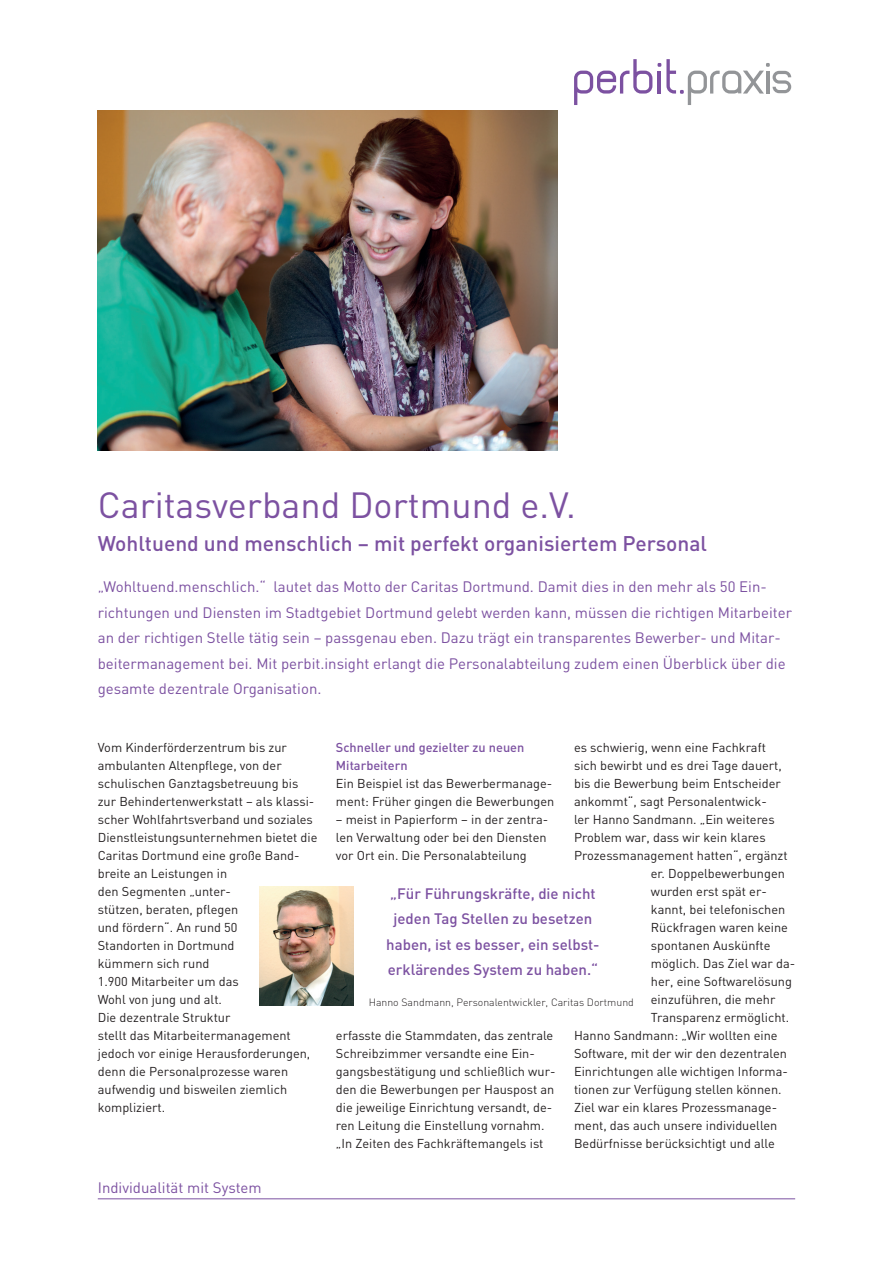
<style>
.page{position:relative;width:893px;height:1263px;background:#fff}
.page>*{position:absolute;margin:0;border:0;box-sizing:border-box;transform-origin:0 0}
.t1{font:36px "DIN";color:#7c51a1}
.t2{font:500 21px "DIN";color:#7c51a1}
.t3{font:15px/25.5px "DIN";color:#7c51a1}
.Fliesstext{font:500 15px/25.5px "DIN";color:#7c51a1;text-align:center}
.Fliesstext-2{font:12.75px/18px "DIN";color:#231f20}
.Fliesstext-3{font:500 12.75px/18px "DIN";color:#7c51a1}
.t4{font:300 10.5px "DIN";color:#231f20}
</style>
<div class="page">
<svg style="left:574px;top:59px;width:78px;height:46px"></svg>
<svg style="left:658px;top:59px;width:133px;height:46px"></svg>
<img style="left:98px;top:111px;width:459px;height:340px">
<hr style="left:98px;top:1198px;width:697px;height:1px;background:#7c51a1">
<img style="left:259px;top:886px;width:95px;height:119px">
<p class="t1" style="left:98px;top:483px;width:479px">Caritasverband Dortmund e.V.</p>
<p class="t2" style="left:98px;top:530px;width:611px">Wohltuend und menschlich – mit perfekt organisiertem Personal</p>
<p class="t3" style="left:98px;top:574px;width:696px">„Wohltuend.menschlich.“ lautet das Motto der Caritas Dortmund. Damit dies in den mehr als 50 Ein&shy;richtungen und Diensten im Stadtgebiet Dortmund gelebt werden kann, müssen die richtigen Mitarbeiter an der richtigen Stelle tätig sein – passgenau eben. Dazu trägt ein transparentes Bewerber- und Mitar&shy;beitermanagement bei. Mit perbit.insight erlangt die Personalabteilung zudem einen Überblick über die gesamte dezentrale Organisation.</p>
<p class="Fliesstext-2" style="left:98px;top:738px;width:221px">Vom Kinderförderzentrum bis zur ambulanten Altenpflege, von der schulischen Ganztagsbetreuung bis zur Behindertenwerkstatt – als klassi&shy;scher Wohlfahrtsverband und soziales<br>Dienstleistungsunternehmen bietet die<br>Caritas Dortmund eine große Band&shy;breite an Leistungen in<br>den Segmenten „unter-<br>stützen, beraten, pflegen<br>und fördern“. An rund 50<br>Standorten in Dortmund<br>kümmern sich rund<br>1.900 Mitarbeiter um das<br>Wohl von jung und alt.<br>Die dezentrale Struktur<br>stellt das Mitarbeitermanagement jedoch vor einige Herausforderungen, denn die Personalprozesse waren aufwendig und bisweilen ziemlich kompliziert.</p>
<p class="Fliesstext-3" style="left:336px;top:738px;width:190px">Schneller und gezielter zu neuen<br>Mitarbeitern</p>
<p class="Fliesstext-2" style="left:574px;top:738px;width:193px">es schwierig, wenn eine Fachkraft</p>
<p class="Fliesstext-2" style="left:574px;top:756px;width:209px">sich bewirbt und es drei Tage dauert,</p>
<p class="Fliesstext-2" style="left:574px;top:774px;width:208px">bis die Bewerbung beim Entscheider</p>
<p class="Fliesstext-2" style="left:574px;top:792px;width:194px">ankommt“, sagt Personalentwick-</p>
<p class="Fliesstext-2" style="left:574px;top:810px;width:202px">ler Hanno Sandmann. „Ein weiteres</p>
<p class="Fliesstext-2" style="left:574px;top:828px;width:193px">Problem war, dass wir kein klares</p>
<p class="Fliesstext-2" style="left:574px;top:846px;width:215px">Prozessmanagement hatten“, ergänzt</p>
<p class="Fliesstext-2" style="left:651px;top:864px;width:136px">er. Doppelbewerbungen</p>
<p class="Fliesstext-2" style="left:651px;top:882px;width:117px">wurden erst spät er-</p>
<p class="Fliesstext-2" style="left:651px;top:900px;width:136px">kannt, bei telefonischen</p>
<p class="Fliesstext-2" style="left:651px;top:918px;width:139px">Rückfragen waren keine</p>
<p class="Fliesstext-2" style="left:651px;top:936px;width:121px">spontanen Auskünfte</p>
<p class="Fliesstext-2" style="left:651px;top:954px;width:146px">möglich. Das Ziel war da-</p>
<p class="Fliesstext-2" style="left:651px;top:972px;width:143px">her, eine Softwarelösung</p>
<p class="Fliesstext-2" style="left:651px;top:990px;width:126px">einzuführen, die mehr</p>
<p class="Fliesstext-2" style="left:651px;top:1008px;width:140px">Transparenz ermöglicht.</p>
<p class="Fliesstext-2" style="left:574px;top:1026px;width:205px">Hanno Sandmann: „Wir wollten eine</p>
<p class="Fliesstext-2" style="left:574px;top:1044px;width:214px">Software, mit der wir den dezentralen</p>
<p class="Fliesstext-2" style="left:574px;top:1062px;width:215px">Einrichtungen alle wichtigen Informa-</p>
<p class="Fliesstext-2" style="left:574px;top:1080px;width:209px">tionen zur Verfügung stellen können.</p>
<p class="Fliesstext-2" style="left:574px;top:1098px;width:205px">Ziel war ein klares Prozessmanage-</p>
<p class="Fliesstext-2" style="left:574px;top:1116px;width:205px">ment, das auch unsere individuellen</p>
<p class="Fliesstext-2" style="left:574px;top:1134px;width:202px">Bedürfnisse berücksichtigt und alle</p>
<p class="Fliesstext-2" style="left:336px;top:774px;width:220px">Ein Beispiel ist das Bewerbermanage&shy;ment: Früher gingen die Bewerbungen</p>
<p class="Fliesstext-2" style="left:336px;top:810px;width:214px">– meist in Papierform – in der zentra&shy;len Verwaltung oder bei den Diensten vor Ort ein. Die Personalabteilung</p>
<p class="Fliesstext" style="left:386px;top:880px;width:215px">„Für Führungskräfte, die nicht jeden Tag Stellen zu besetzen haben, ist es besser, ein selbst&shy;erklärendes System zu haben.“</p>
<p class="t4" style="left:369px;top:995px;width:267px">Hanno Sandmann, Personalentwickler, Caritas Dortmund</p>
<p class="Fliesstext-2" style="left:336px;top:1026px;width:221px">erfasste die Stammdaten, das zentrale Schreibzimmer versandte eine Ein&shy;gangsbestätigung und schließlich wur&shy;den die Bewerbungen per Hauspost an die jeweilige Einrichtung versandt, de&shy;ren Leitung die Einstellung vornahm. „In Zeiten des Fachkräftemangels ist</p>
<p class="t3" style="left:98px;top:1175px;width:165px">Individualität mit System</p>
</div>
